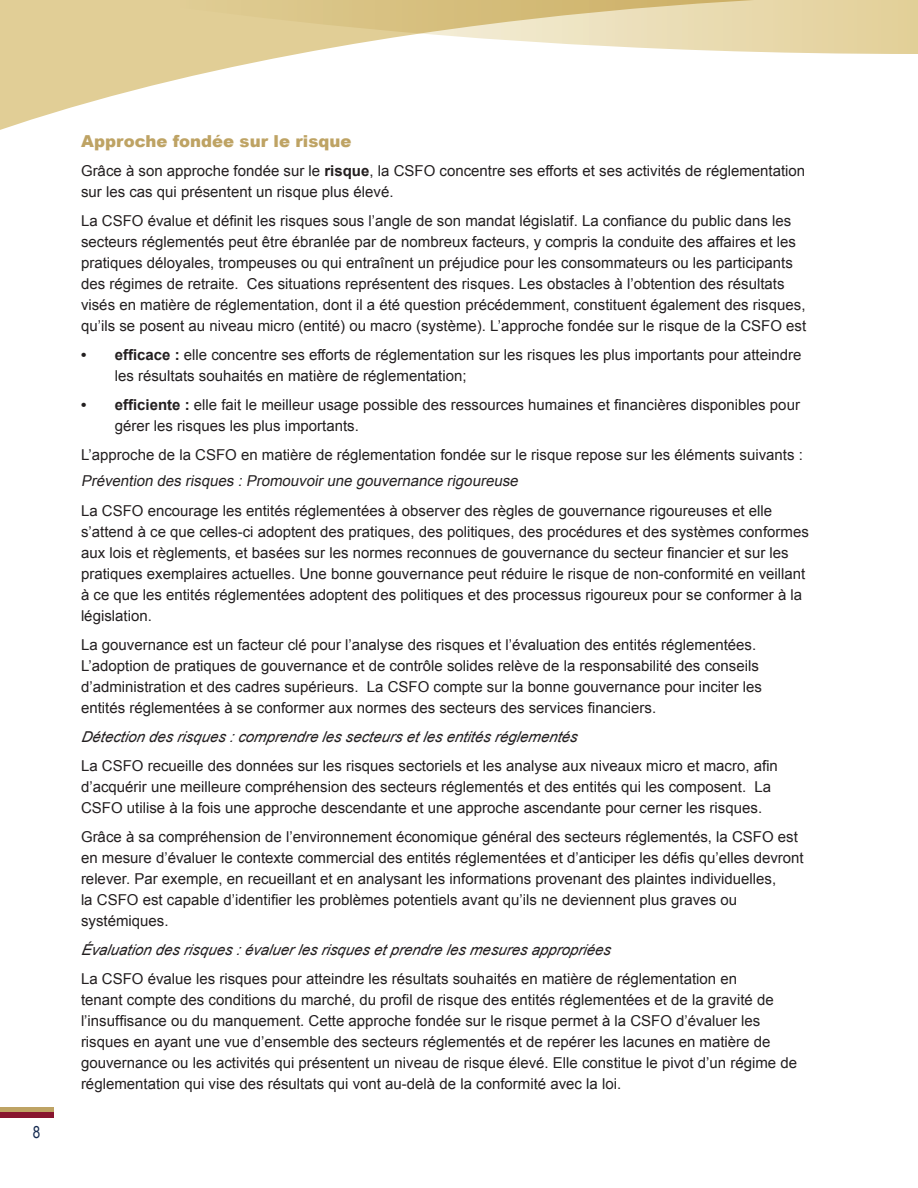
<style>
.page{position:relative;width:918px;height:1188px;background:#fff}
.page>*{position:absolute;margin:0;border:0;box-sizing:border-box;transform-origin:0 0}
.body{font:900 16.5px "Arial";color:#bea364}
.t1{font:16.5px "Arial Narrow";color:#142a50}
.body-2{font:15px/21px "Arial";color:#231f20}
.body-3{font:italic 15px "Arial";color:#231f20}
.body-4{font:italic 15px "Arial";color:#231f20}
.s1{font-weight:700}
</style>
<div class="page">
<div style="left:0;top:1107px;width:54px;height:5px;background:#bea364"></div>
<div style="left:0;top:1112px;width:54px;height:6px;background:#88152f"></div>
<svg style="left:0;top:54px;width:297px;height:76px"></svg>
<svg style="left:0;top:0;width:918px;height:54px;background:#e4d4a4"></svg>
<p class="t1" style="left:33px;top:1120px;width:9px">8</p>
<p class="body" style="left:81px;top:129px;width:272px">Approche fondée sur le risque</p>
<p class="body-2" style="left:81px;top:160px;width:726px">Grâce à son approche fondée sur le <span class="s1">risque</span>, la CSFO concentre ses efforts et ses activités de réglementation sur les cas qui présentent un risque plus élevé.</p>
<p class="body-2" style="left:81px;top:210px;width:727px">La CSFO évalue et définit les risques sous l’angle de son mandat législatif. La confiance du public dans les secteurs réglementés peut être ébranlée par de nombreux facteurs, y compris la conduite des affaires et les pratiques déloyales, trompeuses ou qui entraînent un préjudice pour les consommateurs ou les participants des régimes de retraite. Ces situations représentent des risques. Les obstacles à l’obtention des résultats visés en matière de réglementation, dont il a été question précédemment, constituent également des risques, qu’ils se posent au niveau micro (entité) ou macro (système). L’approche fondée sur le risque de la CSFO est</p>
<p class="body-2" style="left:115px;top:345px;width:688px;text-indent:-34px"><span class="s1">• efficace :</span> elle concentre ses efforts de réglementation sur les risques les plus importants pour atteindre les résultats souhaités en matière de réglementation;</p>
<p class="body-2" style="left:115px;top:395px;width:687px;text-indent:-34px"><span class="s1">• efficiente :</span> elle fait le meilleur usage possible des ressources humaines et financières disponibles pour gérer les risques les plus importants.</p>
<p class="body-2" style="left:81px;top:445px;width:723px">L’approche de la CSFO en matière de réglementation fondée sur le risque repose sur les éléments suivants :</p>
<p class="body-4" style="left:81px;top:471px;width:442px">Prévention des risques :Promouvoirune gouvernance rigoureuse</p>
<p class="body-2" style="left:81px;top:500px;width:729px">La CSFO encourage les entités réglementées à observer des règles de gouvernance rigoureuses et elle s’attend à ce que celles-ci adoptent des pratiques, des politiques, des procédures et des systèmes conformes aux lois et règlements, et basées sur les normes reconnues de gouvernance du secteur financier et sur les pratiques exemplaires actuelles. Une bonne gouvernance peut réduire le risque de non-conformité en veillant à ce que les entités réglementées adoptent des politiques et des processus rigoureux pour se conformer à la législation.</p>
<p class="body-2" style="left:81px;top:634px;width:683px">La gouvernance est un facteur clé pour l’analyse des risques et l’évaluation des entités réglementées.<br>L’adoption de pratiques de gouvernance et de contrôle solides relève de la responsabilité des conseils d’administration et des cadres supérieurs. La CSFO compte sur la bonne gouvernance pour inciter les entités réglementées à se conformer aux normes des secteurs des services financiers.</p>
<p class="body-3" style="left:81px;top:727px;width:501px">Détection des risques :comprendre les secteurs et les entités réglementés</p>
<p class="body-2" style="left:81px;top:755px;width:698px">La CSFO recueille des données sur les risques sectoriels et les analyse aux niveaux micro et macro, afin d’acquérir une meilleure compréhension des secteurs réglementés et des entités qui les composent. La<br>CSFO utilise à la fois une approche descendante et une approche ascendante pour cerner les risques.</p>
<p class="body-2" style="left:81px;top:826px;width:724px">Grâce à sa compréhension de l’environnement économique général des secteurs réglementés, la CSFO est en mesure d’évaluer le contexte commercial des entités réglementées et d’anticiper les défis qu’elles devront relever. Par exemple, en recueillant et en analysant les informations provenant des plaintes individuelles,<br>la CSFO est capable d’identifier les problèmes potentiels avant qu’ils ne deviennent plus graves ou systémiques.</p>
<p class="body-3" style="left:81px;top:940px;width:534px">Évaluation des risques :évaluer les risques et prendre les mesures appropriées</p>
<p class="body-2" style="left:81px;top:969px;width:718px">La CSFO évalue les risques pour atteindre les résultats souhaités en matière de réglementation en<br>tenant compte des conditions du marché, du profil de risque des entités réglementées et de la gravité de l’insuffisance ou du manquement. Cette approche fondée sur le risque permet à la CSFO d’évaluer les risques en ayant une vue d’ensemble des secteurs réglementés et de repérer les lacunes en matière de gouvernance ou les activités qui présentent un niveau de risque élevé. Elle constitue le pivot d’un régime de réglementation qui vise des résultats qui vont au-delà de la conformité avec la loi.</p>
</div>
